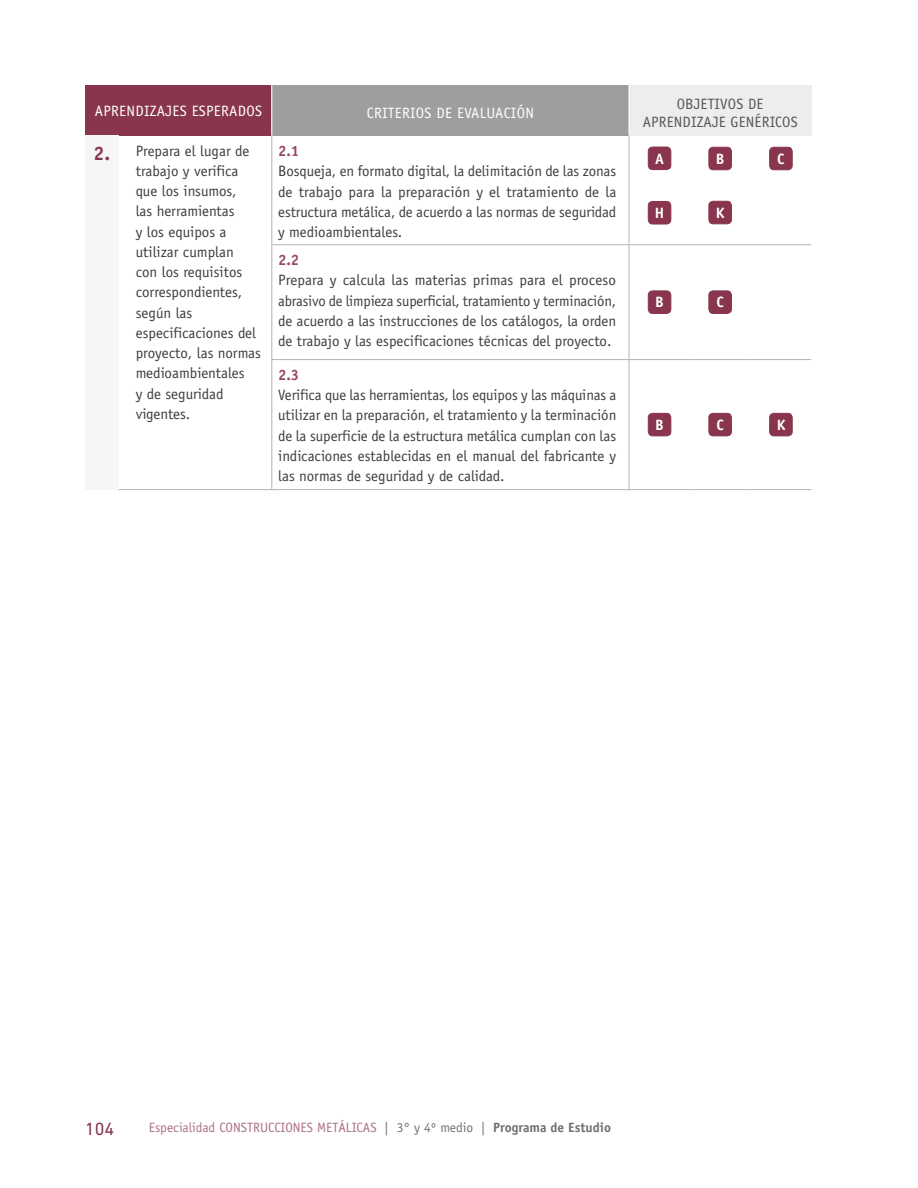
<style>
.page{position:relative;width:918px;height:1188px;background:#fff}
.page>*{position:absolute;margin:0;border:0;box-sizing:border-box;transform-origin:0 0}
.t1{font:18px "DIN Next LT Pro";color:#88354d}
.t2{font:15px/20.2px "Officina Sans";color:#3e3d40;text-align:justify}
.t3{font:15px "Officina Sans";letter-spacing:.02em;color:#fff}
.t4{font:15px "Officina Sans";letter-spacing:.01em;color:#58585a}
.t5{font:700 15px "Officina Sans";color:#fff}
.t6{font:700 15px "Officina Sans";color:#94495f}
.t7{font:13.5px "Officina Sans";color:#ab7282}
.s1{font-weight:700;font-size:19.5px;color:#88354d}
.s2{color:#707172}
.s3{font-weight:700;color:#707172}
</style>
<div class="page">
<div style="left:85px;top:85px;width:187px;height:51px;background:#88354d"></div>
<div style="left:272px;top:85px;width:357px;height:51px;background:#9c9e9f"></div>
<div style="left:629px;top:85px;width:182px;height:51px;background:#eceded"></div>
<div style="left:85px;top:136px;width:34px;height:354px;background:#f6f6f6"></div>
<hr style="left:629px;top:85px;width:1px;height:51px;background:#fff">
<hr style="left:272px;top:489px;width:357px;height:1px;background:#b1b3b4">
<hr style="left:271px;top:85px;width:1px;height:51px;background:#fff">
<hr style="left:119px;top:489px;width:153px;height:1px;background:#b1b3b4">
<hr style="left:629px;top:136px;width:1px;height:45px;background:#b1b3b4">
<hr style="left:629px;top:181px;width:1px;height:63px;background:#b1b3b4">
<hr style="left:811px;top:85px;width:1px;height:51px;background:#eceded">
<hr style="left:271px;top:244px;width:358px;height:1px;background:#b1b3b4">
<hr style="left:271px;top:359px;width:358px;height:1px;background:#b1b3b4">
<hr style="left:751px;top:244px;width:60px;height:1px;background:#b1b3b4">
<hr style="left:751px;top:359px;width:60px;height:1px;background:#b1b3b4">
<hr style="left:751px;top:489px;width:60px;height:1px;background:#b1b3b4">
<hr style="left:629px;top:244px;width:61px;height:1px;background:#b1b3b4">
<hr style="left:690px;top:244px;width:61px;height:1px;background:#b1b3b4">
<hr style="left:629px;top:359px;width:61px;height:1px;background:#b1b3b4">
<hr style="left:690px;top:359px;width:61px;height:1px;background:#b1b3b4">
<hr style="left:629px;top:489px;width:61px;height:1px;background:#b1b3b4">
<hr style="left:690px;top:489px;width:61px;height:1px;background:#b1b3b4">
<hr style="left:271px;top:136px;width:1px;height:45px;background:#b1b3b4">
<hr style="left:271px;top:181px;width:1px;height:63px;background:#b1b3b4">
<hr style="left:271px;top:245px;width:1px;height:45px;background:#b1b3b4">
<hr style="left:271px;top:290px;width:1px;height:69px;background:#b1b3b4">
<hr style="left:271px;top:360px;width:1px;height:129px;background:#b1b3b4">
<hr style="left:629px;top:245px;width:1px;height:45px;background:#b1b3b4">
<hr style="left:629px;top:290px;width:1px;height:69px;background:#b1b3b4">
<hr style="left:629px;top:360px;width:1px;height:129px;background:#b1b3b4">
<div style="left:648px;top:147px;width:23px;height:23px;background:#88354d;border-radius:4px"></div>
<div style="left:648px;top:147px;width:23px;height:23px;border:1px solid #88354d;border-radius:4px"></div>
<div style="left:709px;top:147px;width:22px;height:23px;background:#88354d;border-radius:4px"></div>
<div style="left:709px;top:147px;width:23px;height:23px;border:1px solid #88354d;border-radius:4px"></div>
<div style="left:770px;top:147px;width:22px;height:23px;background:#88354d;border-radius:4px"></div>
<div style="left:769px;top:147px;width:23px;height:23px;border:1px solid #88354d;border-radius:4px"></div>
<div style="left:648px;top:201px;width:23px;height:23px;background:#88354d;border-radius:4px"></div>
<div style="left:648px;top:201px;width:23px;height:23px;border:1px solid #88354d;border-radius:4px"></div>
<div style="left:709px;top:201px;width:22px;height:23px;background:#88354d;border-radius:4px"></div>
<div style="left:709px;top:201px;width:23px;height:23px;border:1px solid #88354d;border-radius:4px"></div>
<div style="left:648px;top:291px;width:23px;height:22px;background:#88354d;border-radius:4px"></div>
<div style="left:648px;top:291px;width:23px;height:23px;border:1px solid #88354d;border-radius:4px"></div>
<div style="left:709px;top:291px;width:22px;height:22px;background:#88354d;border-radius:4px"></div>
<div style="left:709px;top:291px;width:23px;height:23px;border:1px solid #88354d;border-radius:4px"></div>
<div style="left:648px;top:413px;width:23px;height:23px;background:#88354d;border-radius:4px"></div>
<div style="left:648px;top:413px;width:23px;height:23px;border:1px solid #88354d;border-radius:4px"></div>
<div style="left:709px;top:413px;width:22px;height:23px;background:#88354d;border-radius:4px"></div>
<div style="left:709px;top:413px;width:23px;height:23px;border:1px solid #88354d;border-radius:4px"></div>
<div style="left:770px;top:413px;width:22px;height:23px;background:#88354d;border-radius:4px"></div>
<div style="left:769px;top:413px;width:23px;height:23px;border:1px solid #88354d;border-radius:4px"></div>
<p class="t3" style="left:95px;top:102px;width:9px">Aprend</p>
<p class="t3" style="left:144px;top:102px;width:30px">izajes</p>
<p class="t3" style="left:192px;top:102px;width:16px">Esper</p>
<p class="t3" style="left:229px;top:102px;width:18px">ados</p>
<p class="t3" style="left:367px;top:104px;width:159px">Criterios de Evaluación</p>
<p class="t2" style="left:136px;top:141px;width:127px;text-align:left;text-indent:-42px"><span class="s1">2.</span> Prepara el lugar de trabajo y verifica que los insumos,<br>las herramientas<br>y los equipos a utilizar cumplan<br>con los requisitos correspondientes, según las especificaciones del proyecto, las normas medioambientales<br>y de seguridad vigentes.</p>
<p class="t6" style="left:278px;top:142px;width:23px">2.1</p>
<p class="t2" style="left:278px;top:161px;width:340px">Bosqueja, en formato digital, la delimitación de las zonas de trabajo para la preparación y el tratamiento de la estructura metálica, de acuerdo a las normas de seguridad y medioambientales.</p>
<p class="t6" style="left:278px;top:251px;width:23px">2.2</p>
<p class="t2" style="left:278px;top:270px;width:339px">Prepara y calcula las materias primas para el proceso abrasivo de limpieza superficial, tratamiento y terminación, de acuerdo a las instrucciones de los catálogos, la orden de trabajo y las especificaciones técnicas del proyecto.</p>
<p class="t6" style="left:278px;top:365px;width:23px">2.3</p>
<p class="t2" style="left:278px;top:385px;width:340px">Verifica que las herramientas, los equipos y las máquinas a utilizar en la preparación, el tratamiento y la terminación de la superficie de la estructura metálica cumplan con las indicaciones establecidas en el manual del fabricante y las normas de seguridad y de calidad.</p>
<p class="t4" style="left:677px;top:95px;width:17px">Objet</p>
<p class="t4" style="left:715px;top:95px;width:15px">ivos</p>
<p class="t4" style="left:748px;top:95px;width:8px">de</p>
<p class="t4" style="left:643px;top:113px;width:9px">Aprend</p>
<p class="t4" style="left:691px;top:113px;width:56px">izaje Genér</p>
<p class="t4" style="left:770px;top:113px;width:14px">icos</p>
<p class="t5" style="left:655px;top:149px;width:10px">A</p>
<p class="t5" style="left:716px;top:149px;width:10px">B</p>
<p class="t5" style="left:777px;top:149px;width:9px">C</p>
<p class="t5" style="left:655px;top:203px;width:11px">H</p>
<p class="t5" style="left:716px;top:203px;width:10px">K</p>
<p class="t5" style="left:655px;top:293px;width:10px">B</p>
<p class="t5" style="left:716px;top:293px;width:9px">C</p>
<p class="t5" style="left:655px;top:415px;width:10px">B</p>
<p class="t5" style="left:716px;top:415px;width:9px">C</p>
<p class="t5" style="left:777px;top:415px;width:10px">K</p>
<p class="t1" style="left:85px;top:1118px;width:31px">104</p>
<p class="t7" style="left:149px;top:1120px;width:464px">Especialidad CONSTRUCCIONES METÁLICAS <span class="s2">| 3° y 4º medio |</span> <span class="s3">Programa de Estudio</span></p>
</div>
